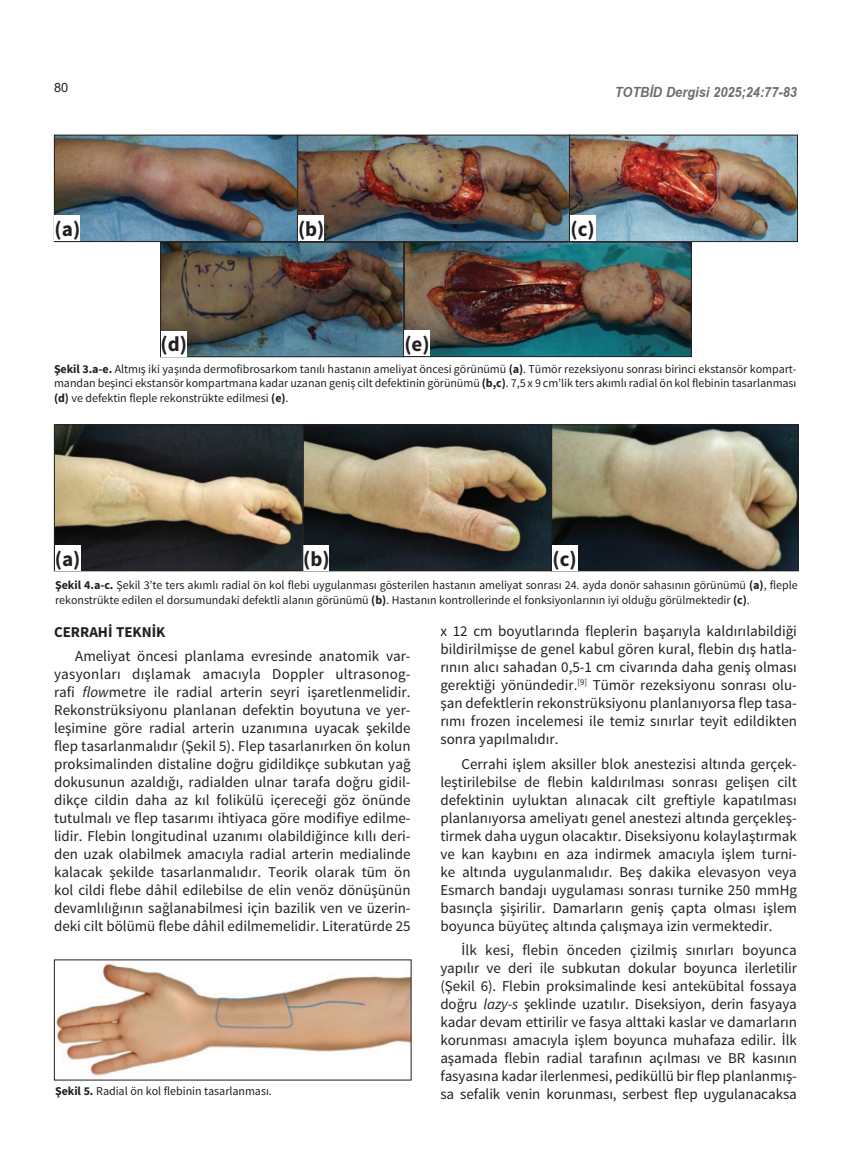
<style>
.page{position:relative;width:851px;height:1149px;background:#fff}
.page>*{position:absolute;margin:0;border:0;box-sizing:border-box;transform-origin:0 0}
.t1{font:700 21px "Source Sans Pro";color:#231f20}
.t2{font:15px/18px "Source Sans Pro";color:#231f20;text-align:justify}
.t3{font:700 15px "Source Sans Pro";color:#231f20}
.t4{font:italic 700 14.1px "TR Arial";color:#6c6d70;scale:.91 1}
.t5{font:12.75px "Arial";color:#231f20}
.t6{font:12px/14.4px "Source Sans Pro";letter-spacing:-.005em;color:#231f20;text-align:justify}
.s1{font-weight:700}
.s2{font-style:italic}
</style>
<div class="page">
<img style="left:56px;top:137px;width:739px;height:103px">
<div style="left:54px;top:135px;width:244px;height:107px;border:1px solid #231f20"></div>
<img style="left:162px;top:244px;width:527px;height:111px">
<div style="left:160px;top:242px;width:244px;height:115px;border:1px solid #231f20"></div>
<div style="left:404px;top:242px;width:287px;height:115px;border:1px solid #231f20"></div>
<div style="left:297px;top:135px;width:273px;height:107px;border:1px solid #231f20"></div>
<div style="left:569px;top:135px;width:228px;height:107px;border:1px solid #231f20"></div>
<div style="left:161px;top:330px;width:26px;height:26px;background:#fff"></div>
<div style="left:404px;top:330px;width:26px;height:26px;background:#fff"></div>
<div style="left:569px;top:215px;width:26px;height:26px;background:#fff"></div>
<div style="left:298px;top:215px;width:25px;height:26px;background:#fff"></div>
<div style="left:55px;top:215px;width:25px;height:26px;background:#fff"></div>
<img style="left:56px;top:426px;width:740px;height:143px">
<div style="left:551px;top:424px;width:247px;height:147px;border:1px solid #231f20"></div>
<div style="left:303px;top:424px;width:249px;height:147px;border:1px solid #231f20"></div>
<div style="left:551px;top:545px;width:26px;height:25px;background:#fff"></div>
<div style="left:303px;top:544px;width:26px;height:26px;background:#fff"></div>
<div style="left:54px;top:424px;width:249px;height:147px;border:1px solid #231f20"></div>
<div style="left:55px;top:545px;width:25px;height:25px;background:#fff"></div>
<img style="left:56px;top:963px;width:353px;height:113px">
<p class="t5" style="left:54px;top:79px;width:16px">80</p>
<p class="t4" style="left:614px;top:82px;width:202px">TOTBİD Dergisi 2025;24:77-83</p>
<h1 class="t1" style="left:55px;top:216px;width:27px">(a)</h1>
<h1 class="t1" style="left:298px;top:216px;width:28px">(b)</h1>
<h1 class="t1" style="left:570px;top:216px;width:26px">(c)</h1>
<h1 class="t1" style="left:161px;top:331px;width:28px">(d)</h1>
<h1 class="t1" style="left:404px;top:330px;width:27px">(e)</h1>
<p class="t6" style="left:54px;top:361px;width:744px"><span class="s1">Şekil 3.a-e.</span> Altmış iki yaşında dermofibrosarkom tanılı hastanın ameliyat öncesi görünümü <span class="s1">(a)</span>. Tümör rezeksiyonu sonrası birinci ekstansör kompart&shy;mandan beşinci ekstansör kompartmana kadar uzanan geniş cilt defektinin görünümü <span class="s1">(b,c)</span>. 7,5 x 9 cm’lik ters akımlı radial ön kol flebinin tasarlanması <span class="s1">(d)</span> ve defektin fleple rekonstrükte edilmesi <span class="s1">(e)</span>.</p>
<h1 class="t1" style="left:55px;top:545px;width:27px">(a)</h1>
<h1 class="t1" style="left:303px;top:545px;width:28px">(b)</h1>
<h1 class="t1" style="left:552px;top:545px;width:26px">(c)</h1>
<p class="t6" style="left:55px;top:578px;width:743px"><span class="s1">Şekil 4.a-c.</span> Şekil 3’te ters akımlı radial ön kol flebi uygulanması gösterilen hastanın ameliyat sonrası 24. ayda donör sahasının görünümü <span class="s1">(a)</span>, fleple rekonstrükte edilen el dorsumundaki defektli alanın görünümü <span class="s1">(b)</span>. Hastanın kontrollerinde el fonksiyonlarının iyi olduğu görülmektedir <span class="s1">(c)</span>.</p>
<p class="t3" style="left:54px;top:622px;width:113px">CERRAHİ TEKNİK</p>
<p class="t2" style="left:54px;top:647px;width:358px;text-indent:21px">Ameliyat öncesi planlama evresinde anatomik var&shy;yasyonları dışlamak amacıyla Doppler ultrasonog&shy;rafi <span class="s2">flow</span>metre ile radial arterin seyri işaretlenmelidir.<br>Rekonstrüksiyonu planlanan defektin boyutuna ve yer&shy;leşimine göre radial arterin uzanımına uyacak şekilde flep tasarlanmalıdır (Şekil 5). Flep tasarlanırken ön kolun proksimalinden distaline doğru gidildikçe subkutan yağ dokusunun azaldığı, radialden ulnar tarafa doğru gidil&shy;dikçe cildin daha az kıl folikülü içereceği göz önünde tutulmalı ve flep tasarımı ihtiyaca göre modifiye edilme&shy;lidir. Flebin longitudinal uzanımı olabildiğince kıllı deri&shy;den uzak olabilmek amacıyla radial arterin medialinde kalacak şekilde tasarlanmalıdır. Teorik olarak tüm ön kol cildi flebe dâhil edilebilse de elin venöz dönüşünün devamlılığının sağlanabilmesi için bazilik ven ve üzerin&shy;deki cilt bölümü flebe dâhil edilmemelidir. Literatürde 25</p>
<p class="t6" style="left:55px;top:1083px;width:218px"><span class="s1">Şekil 5.</span> Radial ön kol flebinin tasarlanması.</p>
<p class="t2" style="left:440px;top:622px;width:358px">x 12 cm boyutlarında fleplerin başarıyla kaldırılabildiği bildirilmişse de genel kabul gören kural, flebin dış hatla&shy;rının alıcı sahadan 0,5-1 cm civarında daha geniş olması gerektiği yönündedir.<sup>[9]</sup> Tümör rezeksiyonu sonrası olu&shy;şan defektlerin rekonstrüksiyonu planlanıyorsa flep tasa&shy;rımı frozen incelemesi ile temiz sınırlar teyit edildikten sonra yapılmalıdır.</p>
<p class="t2" style="left:440px;top:754px;width:358px;text-indent:21px">Cerrahi işlem aksiller blok anestezisi altında gerçek&shy;leştirilebilse de flebin kaldırılması sonrası gelişen cilt defektinin uyluktan alınacak cilt greftiyle kapatılması planlanıyorsa ameliyatı genel anestezi altında gerçekleş&shy;tirmek daha uygun olacaktır. Diseksiyonu kolaylaştırmak ve kan kaybını en aza indirmek amacıyla işlem turni&shy;ke altında uygulanmalıdır. Beş dakika elevasyon veya Esmarch bandajı uygulaması sonrası turnike 250 mmHg basınçla şişirilir. Damarların geniş çapta olması işlem boyunca büyüteç altında çalışmaya izin vermektedir.</p>
<p class="t2" style="left:440px;top:941px;width:358px;text-indent:21px">İlk kesi, flebin önceden çizilmiş sınırları boyunca yapılır ve deri ile subkutan dokular boyunca ilerletilir (Şekil 6). Flebin proksimalinde kesi antekübital fossaya doğru <span class="s2">lazy-s</span> şeklinde uzatılır. Diseksiyon, derin fasyaya kadar devam ettirilir ve fasya alttaki kaslar ve damarların korunması amacıyla işlem boyunca muhafaza edilir. İlk aşamada flebin radial tarafının açılması ve BR kasının fasyasına kadar ilerlenmesi, pediküllü bir flep planlanmış&shy;sa sefalik venin korunması, serbest flep uygulanacaksa</p>
</div>
